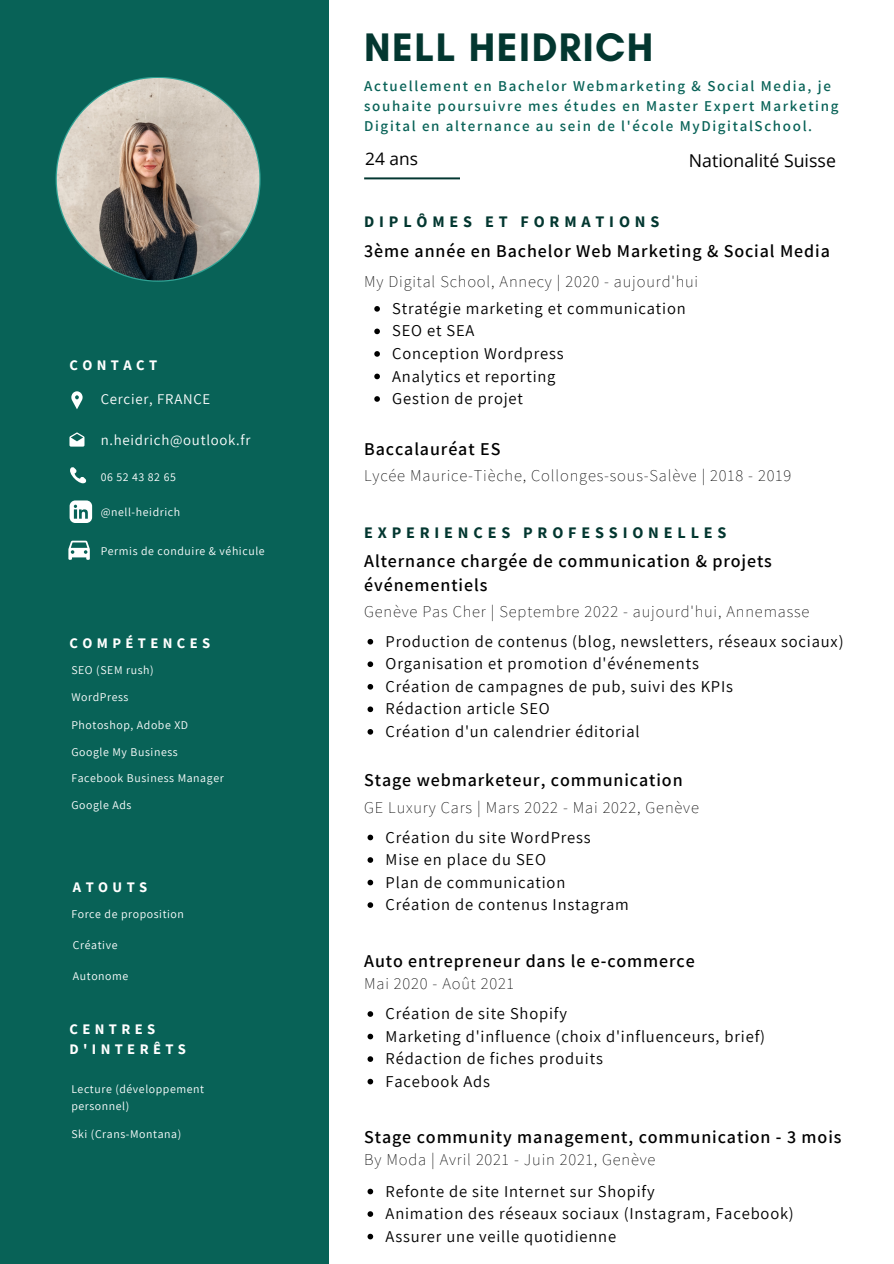
<style>
.page{position:relative;width:894px;height:1264px;background:#fff}
.page>*{position:absolute;margin:0;border:0;box-sizing:border-box;transform-origin:0 0}
.t1{font:700 40.5px "Glacial Indifference";letter-spacing:.035em;color:#033730}
.t2{font:600 18px/24.8px "Assistant";letter-spacing:.05em;color:#000}
.t3{font:17.7px "Open Sans";color:#000}
.t4{font:17.25px "Open Sans";color:#000}
.t5{font:16.5px "Assistant";letter-spacing:.05em;color:#000}
.t6{font:200 16.5px "Assistant";letter-spacing:.05em;color:#000}
.t7{font:700 16.05px "Source Sans Pro";letter-spacing:.3em;color:#033730}
.t8{font:600 15px/20.2px "Assistant";letter-spacing:.11em;color:#086257}
.t9{font:14.85px "Assistant";letter-spacing:.05em;color:#fff}
.t10{font:700 14.55px "Source Sans Pro";letter-spacing:.3em;color:#fff}
.t11{font:11.85px/16.5px "Assistant";letter-spacing:.05em;color:#fff}
</style>
<div class="page">
<div style="left:0;top:0;width:329px;height:1263px;background:#086257"></div>
<svg style="left:364px;top:177px;width:96px;height:2px"></svg>
<svg style="left:71px;top:391px;width:12px;height:18px"></svg>
<svg style="left:69px;top:432px;width:15px;height:14px"></svg>
<svg style="left:70px;top:467px;width:16px;height:17px"></svg>
<svg style="left:68px;top:540px;width:22px;height:20px"></svg>
<svg style="left:70px;top:500px;width:22px;height:23px"></svg>
<img style="left:57px;top:78px;width:202px;height:202px">
<svg style="left:374px;top:306px;width:6px;height:6px"></svg>
<svg style="left:374px;top:328px;width:6px;height:6px"></svg>
<svg style="left:374px;top:351px;width:6px;height:6px"></svg>
<svg style="left:374px;top:373px;width:6px;height:6px"></svg>
<svg style="left:374px;top:396px;width:6px;height:6px"></svg>
<svg style="left:367px;top:1011px;width:6px;height:5px"></svg>
<svg style="left:367px;top:1033px;width:6px;height:6px"></svg>
<svg style="left:367px;top:1056px;width:6px;height:5px"></svg>
<svg style="left:367px;top:1078px;width:6px;height:6px"></svg>
<svg style="left:367px;top:1188px;width:6px;height:6px"></svg>
<svg style="left:367px;top:1211px;width:6px;height:5px"></svg>
<svg style="left:367px;top:1233px;width:6px;height:6px"></svg>
<svg style="left:367px;top:834px;width:6px;height:6px"></svg>
<svg style="left:367px;top:857px;width:6px;height:5px"></svg>
<svg style="left:367px;top:879px;width:6px;height:6px"></svg>
<svg style="left:367px;top:902px;width:6px;height:5px"></svg>
<svg style="left:367px;top:639px;width:6px;height:5px"></svg>
<svg style="left:367px;top:661px;width:6px;height:6px"></svg>
<svg style="left:367px;top:684px;width:6px;height:5px"></svg>
<svg style="left:367px;top:706px;width:6px;height:6px"></svg>
<svg style="left:367px;top:729px;width:6px;height:5px"></svg>
<p class="t1" style="left:364px;top:22px;width:291px">NELL HEIDRICH</p>
<p class="t8" style="left:364px;top:75px;width:475px">Actuellement en Bachelor Webmarketing &amp; Social Media, je souhaite poursuivre mes études en Master Expert Marketing<br>Digital en alternance au sein de l'école MyDigitalSchool.</p>
<p class="t4" style="left:365px;top:147px;width:54px">24 ans</p>
<p class="t3" style="left:688px;top:148px;width:148px">Nationalité Suisse</p>
<p class="t7" style="left:364px;top:211px;width:296px">DIPLÔMES ET FORMATIONS</p>
<p class="t10" style="left:69px;top:355px;width:89px">CONTACT</p>
<p class="t9" style="left:101px;top:389px;width:111px">Cercier, FRANCE</p>
<p class="t9" style="left:101px;top:429px;width:151px">n.heidrich@outlook.fr</p>
<p class="t11" style="left:101px;top:469px;width:77px">06 52 43 82 65</p>
<p class="t11" style="left:101px;top:503px;width:81px">@nell-heidrich</p>
<p class="t11" style="left:101px;top:542px;width:165px">Permis de conduire &amp; véhicule</p>
<p class="t10" style="left:70px;top:633px;width:142px">COMPÉTENCES</p>
<p class="t11" style="left:71px;top:661px;width:84px">SEO (SEM rush)</p>
<p class="t11" style="left:71px;top:688px;width:59px">WordPress</p>
<p class="t11" style="left:71px;top:716px;width:118px">Photoshop, Adobe XD</p>
<p class="t11" style="left:71px;top:743px;width:108px">Google My Business</p>
<p class="t2" style="left:364px;top:238px;width:467px">3ème année en Bachelor Web Marketing &amp; Social Media</p>
<p class="t6" style="left:364px;top:270px;width:335px">My Digital School, Annecy | 2020 - aujourd'hui</p>
<p class="t5" style="left:392px;top:297px;width:295px">Stratégie marketing et communication</p>
<p class="t5" style="left:392px;top:319px;width:84px">SEO et SEA</p>
<p class="t5" style="left:392px;top:342px;width:173px">Conception Wordpress</p>
<p class="t5" style="left:392px;top:364px;width:165px">Analytics et reporting</p>
<p class="t5" style="left:392px;top:387px;width:132px">Gestion de projet</p>
<p class="t2" style="left:364px;top:435px;width:138px">Baccalauréat ES</p>
<p class="t6" style="left:364px;top:464px;width:428px">Lycée Maurice-Tièche, Collonges-sous-Salève | 2018 - 2019</p>
<p class="t7" style="left:364px;top:522px;width:364px">EXPERIENCES PROFESSIONELLES</p>
<p class="t2" style="left:364px;top:547px;width:409px">Alternance chargée de communication &amp; projets événementiels</p>
<p class="t6" style="left:364px;top:600px;width:446px">Genève Pas Cher | Septembre 2022 - aujourd'hui, Annemasse</p>
<p class="t5" style="left:385px;top:630px;width:459px">Production de contenus (blog, newsletters, réseaux sociaux)</p>
<p class="t5" style="left:385px;top:652px;width:314px">Organisation et promotion d'événements</p>
<p class="t5" style="left:385px;top:675px;width:349px">Création de campagnes de pub, suivi des KPIs</p>
<p class="t5" style="left:385px;top:697px;width:166px">Rédaction article SEO</p>
<p class="t5" style="left:385px;top:720px;width:255px">Création d'un calendrier éditorial</p>
<p class="t2" style="left:364px;top:766px;width:320px">Stage webmarketeur, communication</p>
<p class="t5" style="left:385px;top:825px;width:206px">Création du site WordPress</p>
<p class="t5" style="left:385px;top:848px;width:162px">Mise en place du SEO</p>
<p class="t5" style="left:385px;top:870px;width:181px">Plan de communication</p>
<p class="t5" style="left:385px;top:893px;width:245px">Création de contenus Instagram</p>
<p class="t11" style="left:71px;top:769px;width:154px">Facebook Business Manager</p>
<p class="t11" style="left:71px;top:796px;width:62px">Google Ads</p>
<p class="t6" style="left:364px;top:795px;width:336px">GE Luxury Cars | Mars 2022 - Mai 2022, Genève</p>
<p class="t10" style="left:73px;top:878px;width:76px">ATOUTS</p>
<p class="t11" style="left:71px;top:905px;width:114px">Force de proposition</p>
<p class="t11" style="left:73px;top:936px;width:46px">Créative</p>
<p class="t11" style="left:73px;top:967px;width:57px">Autonome</p>
<p class="t2" style="left:364px;top:948px;width:332px">Auto entrepreneur dans le e-commerce</p>
<p class="t6" style="left:364px;top:971px;width:151px">Mai 2020 - Août 2021</p>
<p class="t10" style="left:69px;top:1019px;width:87px">CENTRES</p>
<p class="t10" style="left:69px;top:1039px;width:118px">D'INTERÊTS</p>
<p class="t11" style="left:71px;top:1080px;width:134px">Lecture (développement personnel)</p>
<p class="t11" style="left:71px;top:1125px;width:111px">Ski (Crans-Montana)</p>
<p class="t5" style="left:385px;top:1002px;width:183px">Création de site Shopify</p>
<p class="t5" style="left:385px;top:1024px;width:381px">Marketing d'influence (choix d'influenceurs, brief)</p>
<p class="t5" style="left:385px;top:1047px;width:219px">Rédaction de fiches produits</p>
<p class="t5" style="left:385px;top:1069px;width:106px">Facebook Ads</p>
<p class="t2" style="left:364px;top:1123px;width:479px">Stage community management, communication - 3 mois</p>
<p class="t6" style="left:364px;top:1147px;width:293px">By Moda | Avril 2021 - Juin 2021, Genève</p>
<p class="t5" style="left:385px;top:1179px;width:270px">Refonte de site Internet sur Shopify</p>
<p class="t5" style="left:385px;top:1202px;width:409px">Animation des réseaux sociaux (Instagram, Facebook)</p>
<p class="t5" style="left:385px;top:1224px;width:232px">Assurer une veille quotidienne</p>
</div>
